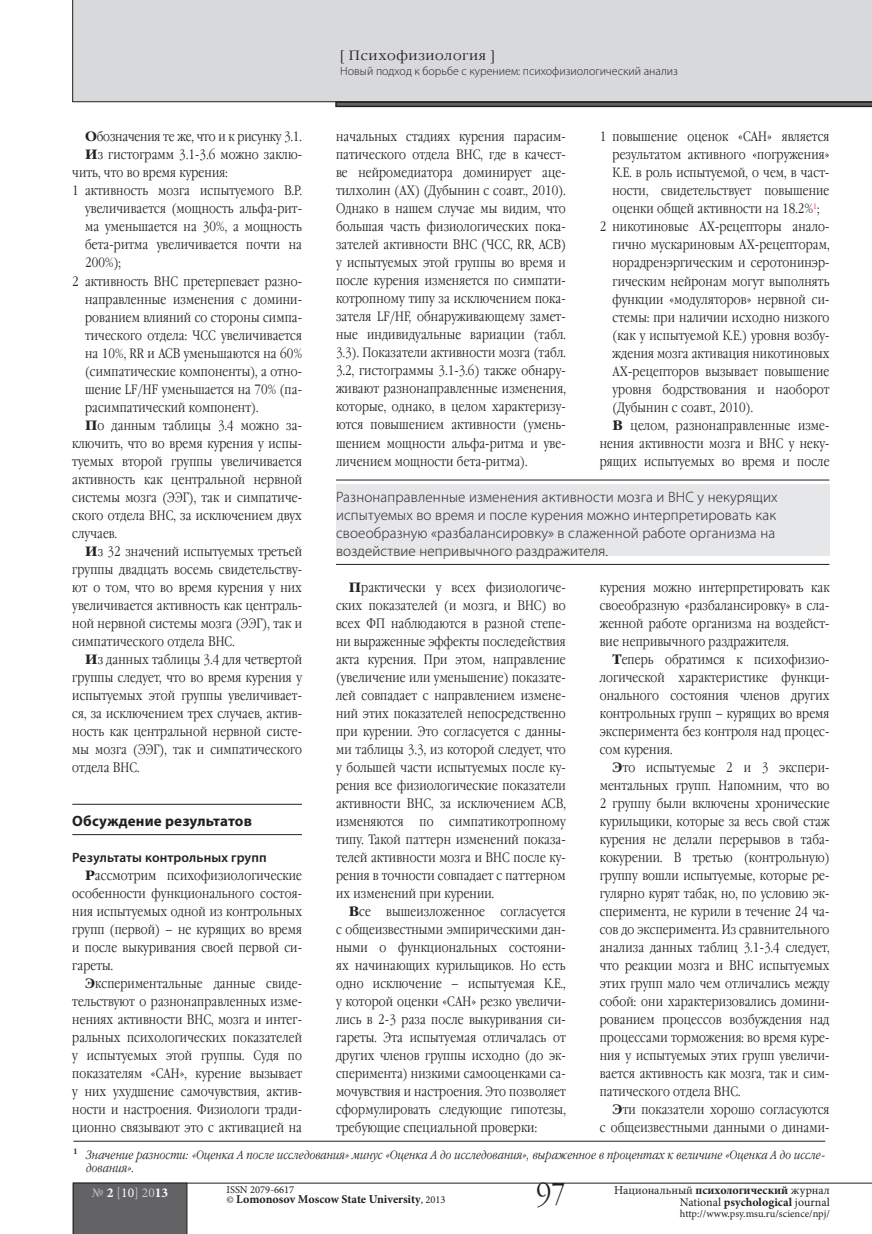
<style>
.page{position:relative;width:872px;height:1234px;background:#fff}
.page>*{position:absolute;margin:0;border:0;box-sizing:border-box;transform-origin:0 0}
.t1{font:30px "Garamond Narrow C";color:#231f20}
.Insert___MEDIUM{font:300 15px/18px "Myriad Pro";letter-spacing:.01em;color:#231f20}
.SubHeader___1st_leve{font:700 15px "Myriad Pro";letter-spacing:.01em;color:#231f20}
.Main_text{font:13.5px/18px "Garamond Narrow C";letter-spacing:.01em;color:#231f20;text-align:justify}
.Main_text___NUM_1st{font:13.5px/18px "Garamond Narrow C";letter-spacing:.01em;color:#231f20;text-align:justify}
.Main_text-2{font:13.5px "Garamond Narrow C";letter-spacing:-.01em;color:#231f20}
.SubHeader___2nd_leve{font:600 13.5px "Myriad Pro";letter-spacing:.005em;color:#231f20}
.Col_title___RUBRIC{font:13.5px "Garamond C";letter-spacing:.05em;color:#231f20}
.t2{font:13.5px "Minion Pro";color:#c7c8ca}
.Footnote___1st{font:italic 12px/13.5px "Garamond Narrow C";letter-spacing:.01em;color:#231f20}
.t3{font:12px/12px "Minion Pro";color:#231f20;text-align:right}
.Col_title___ARTICLE{font:300 12px "Myriad Pro";color:#231f20}
.t4{font:700 12px "Minion Pro";letter-spacing:-.005em;color:#231f20}
.t5{font:10.5px "Minion Pro";color:#231f20}
.s1{font-family:"Garamond C";font-weight:700}
.s2{font-weight:700;color:#fff}
.s3{color:#fff}
.s4{font-weight:400;font-size:10.5px}
.s5{font-weight:700}
</style>
<div class="page">
<div style="left:72px;top:0;width:800px;height:102px;background:#d8d9db"></div>
<svg style="left:335px;top:101px;width:537px;height:6px;background:#424042"></svg>
<svg style="left:73px;top:1182px;width:799px;height:51px"></svg>
<hr style="left:72px;top:803px;width:230px;height:1px;background:#231f20">
<hr style="left:72px;top:834px;width:230px;height:1px;background:#231f20">
<div style="left:336px;top:484px;width:493px;height:71px;background:#e6e7e9"></div>
<hr style="left:336px;top:479px;width:493px;height:1px;background:#231f20">
<hr style="left:336px;top:564px;width:493px;height:1px;background:#231f20">
<hr style="left:73px;top:1140px;width:752px;height:1px;background:#231f20">
<p class="Main_text-2" style="left:85px;top:129px;width:218px"><span class="s1">О</span>бозначения те же, что и к рисунку 3.1.</p>
<p class="Main_text" style="left:72px;top:146px;width:231px;text-indent:13px"><span class="s1">И</span>з гистограмм 3.1-3.6 можно заклю&shy;чить, что во время курения:</p>
<p class="Main_text___NUM_1st" style="left:85px;top:182px;width:218px;text-indent:-13px">1 активность мозга испытуемого В.Р. увеличивается (мощность альфа-рит&shy;ма уменьшается на 30%, а мощность бета-ритма увеличивается почти на 200%);</p>
<p class="Main_text___NUM_1st" style="left:85px;top:272px;width:218px;text-indent:-13px">2 активность ВНС претерпевает разно&shy;направленные изменения с домини&shy;рованием влияний со стороны симпа&shy;тического отдела: ЧСС увеличивается на 10%, RR и АСВ уменьшаются на 60% (симпатические компоненты), а отно&shy;шение LF/HF уменьшается на 70% (па&shy;расимпатический компонент).</p>
<p class="Main_text" style="left:72px;top:416px;width:231px;text-indent:13px"><span class="s1">П</span>о данным таблицы 3.4 можно за&shy;ключить, что во время курения у испы&shy;туемых второй группы увеличивается активность как центральной нервной системы мозга (ЭЭГ), так и симпатиче&shy;ского отдела ВНС, за исключением двух случаев.</p>
<p class="Main_text" style="left:72px;top:542px;width:231px;text-indent:13px"><span class="s1">И</span>з 32 значений испытуемых третьей группы двадцать восемь свидетельству&shy;ют о том, что во время курения у них увеличивается активность как централь&shy;ной нервной системы мозга (ЭЭГ), так и симпатического отдела ВНС.</p>
<p class="Main_text" style="left:72px;top:650px;width:231px;text-indent:13px"><span class="s1">И</span>з данных таблицы 3.4 для четвертой группы следует, что во время курения у испытуемых этой группы увеличивает&shy;ся, за исключением трех случаев, актив&shy;ность как центральной нервной систе&shy;мы мозга (ЭЭГ), так и симпатического отдела ВНС.</p>
<p class="SubHeader___1st_leve" style="left:72px;top:810px;width:181px">Обсуждение результатов</p>
<p class="SubHeader___2nd_leve" style="left:72px;top:848px;width:196px">Результаты контрольных групп</p>
<p class="Main_text" style="left:72px;top:866px;width:231px;text-indent:13px"><span class="s1">Р</span>ассмотрим психофизиологические особенности функционального состоя&shy;ния испытуемых одной из контрольных групп (первой) – не курящих во время и после выкуривания своей первой си&shy;гареты.</p>
<p class="Main_text" style="left:72px;top:974px;width:231px;text-indent:13px"><span class="s1">Э</span>кспериментальные данные свиде&shy;тельствуют о разнонаправленных изме&shy;нениях активности ВНС, мозга и интег&shy;ральных психологических показателей у испытуемых этой группы. Судя по показателям «САН», курение вызывает у них ухудшение самочувствия, актив&shy;ности и настроения. Физиологи тради&shy;ционно связывают это с активацией на</p>
<p class="Col_title___RUBRIC" style="left:340px;top:48px;width:156px">[ Психофизиология ]</p>
<p class="Col_title___ARTICLE" style="left:340px;top:64px;width:339px">Новый подход к борьбе с курением: психофизиологический анализ</p>
<p class="Main_text" style="left:336px;top:128px;width:231px">начальных стадиях курения парасим&shy;патического отдела ВНС, где в качест&shy;ве нейромедиатора доминирует аце&shy;тилхолин (АХ) (Дубынин с соавт., 2010).<br>Однако в нашем случае мы видим, что большая часть физиологических пока&shy;зателей активности ВНС (ЧСС, RR, АСВ) у испытуемых этой группы во время и после курения изменяется по симпати&shy;котропному типу за исключением пока&shy;зателя LF/HF, обнаруживающему замет&shy;ные индивидуальные вариации (табл.<br>3.3). Показатели активности мозга (табл.<br>3.2, гистограммы 3.1-3.6) также обнару&shy;живают разнонаправленные изменения, которые, однако, в целом характеризу&shy;ются повышением активности (умень&shy;шением мощности альфа-ритма и уве&shy;личением мощности бета-ритма).</p>
<p class="Main_text___NUM_1st" style="left:612px;top:128px;width:218px;text-indent:-13px">1 повышение оценок «САН» является результатом активного «погружения» К.Е. в роль испытуемой, о чем, в част&shy;ности, свидетельствует повышение оценки общей активности на 18.2%<sup>1</sup>;</p>
<p class="Main_text___NUM_1st" style="left:612px;top:218px;width:218px;text-indent:-13px">2 никотиновые АХ-рецепторы анало&shy;гично мускариновым АХ-рецепторам, норадренэргическим и серотонинэр&shy;гическим нейронам могут выполнять функции «модуляторов» нервной си&shy;стемы: при наличии исходно низкого (как у испытуемой К.Е.) уровня возбу&shy;ждения мозга активация никотиновых АХ-рецепторов вызывает повышение уровня бодрствования и наоборот (Дубынин с соавт., 2010).</p>
<p class="Main_text" style="left:600px;top:416px;width:231px;text-indent:13px"><span class="s1">В</span> целом, разнонаправленные изме&shy;нения активности мозга и ВНС у неку&shy;рящих испытуемых во время и после</p>
<p class="Insert___MEDIUM" style="left:336px;top:487px;width:443px">Разнонаправленные изменения активности мозга и ВНС у некурящих испытуемых во время и после курения можно интерпретировать как своеобразную «разбалансировку» в слаженной работе организма на воздействие непривычного раздражителя.</p>
<p class="Main_text" style="left:336px;top:578px;width:231px;text-indent:13px"><span class="s1">П</span>рактически у всех физиологиче&shy;ских показателей (и мозга, и ВНС) во всех ФП наблюдаются в разной степе&shy;ни выраженные эффекты последействия акта курения. При этом, направление (увеличение или уменьшение) показате&shy;лей совпадает с направлением измене&shy;ний этих показателей непосредственно при курении. Это согласуется с данны&shy;ми таблицы 3.3, из которой следует, что у большей части испытуемых после ку&shy;рения все физиологические показатели активности ВНС, за исключением АСВ, изменяются по симпатикотропному типу. Такой паттерн изменений показа&shy;телей активности мозга и ВНС после ку&shy;рения в точности совпадает с паттерном их изменений при курении.</p>
<p class="Main_text" style="left:336px;top:902px;width:231px;text-indent:13px"><span class="s1">В</span>се вышеизложенное согласуется с общеизвестными эмпирическими дан&shy;ными о функциональных состояни&shy;ях начинающих курильщиков. Но есть одно исключение – испытуемая К.Е., у которой оценки «САН» резко увеличи&shy;лись в 2-3 раза после выкуривания си&shy;гареты. Эта испытуемая отличалась от других членов группы исходно (до эк&shy;сперимента) низкими самооценками са&shy;мочувствия и настроения. Это позволяет сформулировать следующие гипотезы, требующие специальной проверки:</p>
<p class="Main_text" style="left:600px;top:578px;width:231px">курения можно интерпретировать как своеобразную «разбалансировку» в сла&shy;женной работе организма на воздейст&shy;вие непривычного раздражителя.</p>
<p class="Main_text" style="left:600px;top:650px;width:231px;text-indent:13px"><span class="s1">Т</span>еперь обратимся к психофизио&shy;логической характеристике функци&shy;онального состояния членов других контрольных групп – курящих во время эксперимента без контроля над процес&shy;сом курения.</p>
<p class="Main_text" style="left:600px;top:758px;width:231px;text-indent:13px"><span class="s1">Э</span>то испытуемые 2 и 3 экспери&shy;ментальных групп. Напомним, что во 2 группу были включены хронические курильщики, которые за весь свой стаж курения не делали перерывов в таба&shy;кокурении. В третью (контрольную) группу вошли испытуемые, которые ре&shy;гулярно курят табак, но, по условию эк&shy;сперимента, не курили в течение 24 ча&shy;сов до эксперимента. Из сравнительного анализа данных таблиц 3.1-3.4 следует, что реакции мозга и ВНС испытуемых этих групп мало чем отличались между собой: они характеризовались домини&shy;рованием процессов возбуждения над процессами торможения: во время куре&shy;ния у испытуемых этих групп увеличи&shy;вается активность как мозга, так и сим&shy;патического отдела ВНС.</p>
<p class="Main_text" style="left:600px;top:1100px;width:231px;text-align:right"><span class="s1">Э</span>ти показатели хорошо согласуются<br>с общеизвестными данными о динами-</p>
<p class="Footnote___1st" style="left:86px;top:1147px;width:740px;text-indent:-13px"><sup>1</sup> Значение разности: «Оценка А после исследования» минус «Оценка А до исследования», выраженное в процентах к величине «Оценка А до иссле&shy;дования».</p>
<p class="t2" style="left:92px;top:1183px;width:78px">№ <span class="s2">2</span> [<span class="s3">10</span>] 20<span class="s2">13</span></p>
<p class="t5" style="left:226px;top:1182px;width:69px">ISSN 2079-6617</p>
<p class="t4" style="left:226px;top:1190px;width:221px"><span class="s4">©</span> Lomonosov Moscow State University<span class="s4">, 2013</span></p>
<h1 class="t1" style="left:536px;top:1177px;width:31px">97</h1>
<p class="t3" style="left:614px;top:1183px;width:217px">Национальный <span class="s5">психологический</span> журнал<br>National <span class="s5">psychological</span> journal</p>
<p class="t5" style="left:680px;top:1205px;width:151px">http://www.psy.msu.ru/science/npj/</p>
</div>
